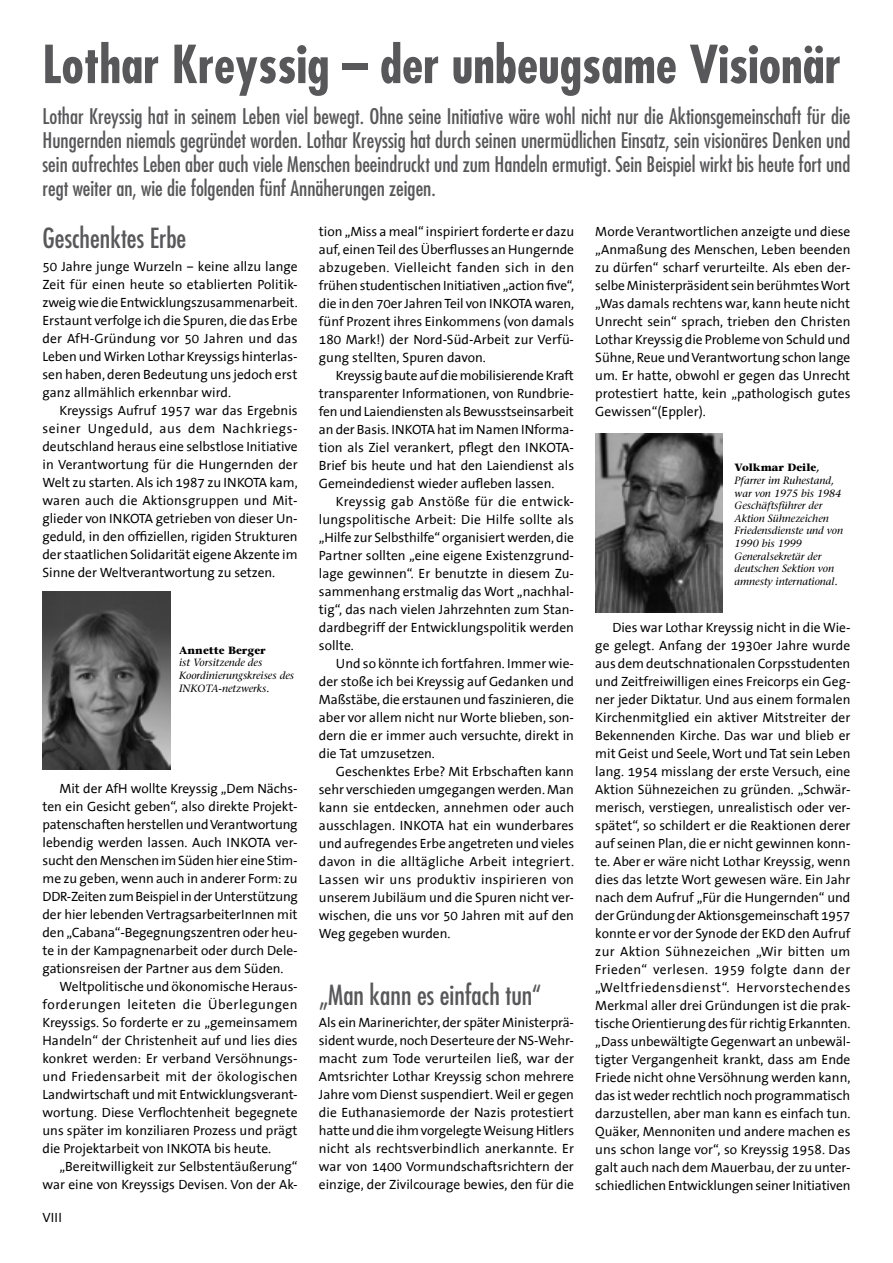
<style>
.page{position:relative;width:893px;height:1263px;background:#fff}
.page>*{position:absolute;margin:0;border:0;box-sizing:border-box;transform-origin:0 0}
.t1{font:700 condensed 51px "Futura";color:#58585a}
.t2{font:condensed 27px "Futura";color:#58585a}
.t3{font:condensed 21px/24px "Futura";color:#58585a;text-align:justify}
.t4{font:13.5px/18px "The Sans Office";color:#000;text-align:justify}
.t5{font:italic 10.5px/12.6px "Stone Serif";color:#000}
.t6{font:700 10.5px "Stone Serif";color:#000}
.s1{font-weight:700;font-style:normal}
.s2{font-weight:600}
</style>
<div class="page">
<img style="left:43px;top:591px;width:127px;height:179px">
<img style="left:595px;top:434px;width:128px;height:178px">
<h1 class="t1" style="left:43px;top:31px;width:800px">Lothar Kreyssig – der unbeugsame Visionär</h1>
<p class="t3" style="left:43px;top:104px;width:809px">Lothar Kreyssig hat in seinem Leben viel bewegt. Ohne seine Initiative wäre wohl nicht nur die Aktionsgemeinschaft für die Hungernden niemals gegründet worden. Lothar Kreyssig hat durch seinen unermüdlichen Einsatz, sein visionäres Denken und sein aufrechtes Leben aber auch viele Menschen beeindruckt und zum Handeln ermutigt. Sein Beispiel wirkt bis heute fort und regt weiter an, wie die folgenden fünf Annäherungen zeigen.</p>
<h2 class="t2" style="left:43px;top:221px;width:145px">Geschenktes Erbe</h2>
<p class="t4" style="left:43px;top:258px;width:257px">50 Jahre junge Wurzeln – keine allzu lange Zeit für einen heute so etablierten Politik&shy;zweig wie die Entwicklungszusammenarbeit.<br>Erstaunt verfolge ich die Spuren, die das Erbe der AfH-Gründung vor 50 Jahren und das Leben und Wirken Lothar Kreyssigs hinterlas&shy;sen haben, deren Bedeutung uns jedoch erst ganz allmählich erkennbar wird.</p>
<p class="t4" style="left:43px;top:402px;width:257px;text-indent:17px">Kreyssigs Aufruf 1957 war das Ergebnis seiner Ungeduld, aus dem Nachkriegs&shy;deutschland heraus eine selbstlose I nitiative in Verantwortung für die Hungernden der Welt zu starten. Als ich 1987 zu INKOTA kam, waren auch die Aktionsgruppen und Mit&shy;glieder von INKOTA getrieben von dieser Un&shy;geduld, in den offiziellen, rigiden Strukturen der staatlichen Solidarität eigene Akzente im Sinne der Weltverantwortung zu setzen.</p>
<p class="t6" style="left:179px;top:643px;width:88px">Annette Berger</p>
<p class="t5" style="left:179px;top:656px;width:116px">ist Vorsitzende des<br>Koordinierungskreises des<br>INKOTA-netzwerks.</p>
<p class="t4" style="left:43px;top:780px;width:257px;text-indent:17px">Mit der AfH wollte Kreyssig „Dem Nächs&shy;ten ein Gesicht geben“, also direkte Projekt&shy;patenschaften herstellen und Verantwortung lebendig werden lassen. Auch INKOTA ver&shy;sucht den Menschen im Süden hier eine Stim&shy;me zu geben, wenn auch in anderer Form: zu DDR-Zeiten zum Beispiel in der Unterstützung der hier lebenden VertragsarbeiterInnen mit den „Cabana“-Begegnungszentren oder heu&shy;te in der Kampagnenarbeit oder durch Dele&shy;gationsreisen der Partner aus dem Süden.</p>
<p class="t4" style="left:43px;top:978px;width:257px;text-indent:17px">Weltpolitische und ökonomische Heraus&shy;forderungen leiteten die Überlegungen Kreyssigs. So forderte er zu „gemeinsamem Handeln“ der Christenheit auf und lies dies konkret werden: Er verband Versöhnungs&shy;und Friedensarbeit mit der ökologischen Landwirtschaft und mit Entwicklungsverant&shy;wortung. Diese Verflochtenheit begegnete uns später im konziliaren Prozess und prägt die Projektarbeit von INKOTA bis heute.</p>
<p class="t4" style="left:43px;top:1158px;width:257px;text-align:right">„Bereitwilligkeit zur Selbstentäußerung“ war eine von Kreyssigs Devisen. Von der Ak-</p>
<p class="t4" style="left:43px;top:1209px;width:21px">VIII</p>
<p class="t4" style="left:319px;top:223px;width:257px">tion „Miss a meal“ inspiriert forderte er dazu auf, einen Teil des Überflusses an Hungernde abzugeben. Vielleicht fanden sich in den frühen studentischen Initiativen „action five“, die in den 70er Jahren Teil von INKOTA waren, fünf Prozent ihres Einkommens (von damals 180 Mark!) der Nord-Süd-Arbeit zur Verfü&shy;gung stellten, Spuren davon.</p>
<p class="t4" style="left:319px;top:367px;width:257px;text-indent:17px">Kreyssig baute auf die mobilisierende Kraft transparenter I nformationen, von Rundbrie&shy;fen und Laiendiensten als Bewusstseinsarbeit an der Basis. INKOTA hat im Namen INforma&shy;tion als Ziel verankert, pflegt den INKOTA-Brief bis heute und hat den Laiendienst als Gemeindedienst wieder aufleben lassen.</p>
<p class="t4" style="left:319px;top:493px;width:257px;text-indent:17px">Kreyssig gab Anstöße für die entwick&shy;lungspolitische Arbeit: Die Hilfe sollte als „Hilfe zur Selbsthilfe“ organisiert werden, die Partner sollten „eine eigene Existenzgrund&shy;lage gewinnen“. Er benutzte in diesem Zu&shy;sammenhang erstmalig das Wort „nachhal&shy;tig“, das nach vielen Jahrzehnten zum Stan&shy;dardbegriff der Entwicklungspolitik werden sollte.</p>
<p class="t4" style="left:319px;top:655px;width:257px;text-indent:17px">Und so könnte ich fortfahren. I mmer wie&shy;der stoße ich bei Kreyssig auf Gedanken und Maßstäbe, die erstaunen und faszinieren, die aber vor allem nicht nur Worte blieben, son&shy;dern die er immer auch versuchte, direkt in die Tat umzusetzen.</p>
<p class="t4" style="left:319px;top:763px;width:257px;text-indent:17px">Geschenktes Erbe? Mit Erbschaften kann sehr verschieden umgegangen werden. Man kann sie entdecken, annehmen oder auch ausschlagen. INKOTA hat ein wunderbares und aufregendes Erbe angetreten und vieles davon in die alltägliche Arbeit integriert.<br>Lassen wir uns produktiv inspirieren von unserem Jubiläum und die Spuren nicht ver&shy;wischen, die uns vor 50 Jahren mit auf den Weg gegeben wurden.</p>
<h2 class="t2" style="left:319px;top:978px;width:224px">„Man kann es einfach tun“</h2>
<p class="t4" style="left:319px;top:1014px;width:257px">Als ein Marinerichter, der später Ministerprä&shy;sident wurde, noch Deserteure der NS-Wehr&shy;macht zum Tode verurteilen ließ, war der Amtsrichter Lothar Kreyssig schon mehrere Jahre vom Dienst suspendiert. Weil er gegen die Euthanasiemorde der Nazis protestiert hatte und die ihm vorgelegte Weisung Hitlers nicht als rechtsverbindlich anerkannte. Er war von 1400 Vormundschaftsrichtern der einzige, der Zivilcourage bewies, den für die</p>
<p class="t4" style="left:595px;top:223px;width:257px">Morde Verantwortlichen anzeigte und diese „Anmaßung des Menschen, Leben beenden zu dürfen“ scharf verurteilte. Als eben der&shy;selbe Ministerpräsident sein berühmtes Wort „Was damals rechtens war, kann heute nicht Unrecht sein“ sprach, trieben den Christen Lothar Kreyssig die Probleme von Schuld und Sühne, Reue und Verantwortung schon lange um. Er hatte, obwohl er gegen das Unrecht protestiert hatte, kein „pathologisch gutes Gewissen“(Eppler).</p>
<p class="t5" style="left:735px;top:461px;width:110px"><span class="s1">Volkmar Deile</span><span class="s2">,<br></span>Pfarrer im Ruhestand, war von 1975 bis 1984<br>Geschäftsführer der<br>Aktion Sühnezeichen<br>Friedensdienste und von<br>1990 bis 1999<br>Generalsekretär der deutschen Sektion von amnesty international.</p>
<p class="t4" style="left:595px;top:619px;width:257px;text-indent:17px">Dies war Lothar Kreyssig nicht in die Wie&shy;ge gelegt. Anfang der 1930er Jahre wurde aus dem deutschnationalen Corpsstudenten und Zeitfreiwilligen eines Freicorps ein Geg&shy;ner jeder Diktatur. Und aus einem formalen Kirchenmitglied ein aktiver Mitstreiter der Bekennenden Kirche. Das war und blieb er mit Geist und Seele, Wort und Tat sein Leben lang. 1954 misslang der erste Versuch, eine Aktion Sühnezeichen zu gründen. „Schwär&shy;merisch, verstiegen, unrealistisch oder ver&shy;spätet“, so schildert er die Reaktionen derer auf seinen Plan, die er nicht gewinnen konn&shy;te. Aber er wäre nicht Lothar Kreyssig, wenn dies das letzte Wort gewesen wäre. Ein Jahr nach dem Aufruf „Für die Hungernden“ und der Gründung der Aktionsgemeinschaft 1957 konnte er vor der Synode der EKD den Aufruf zur Aktion Sühnezeichen „Wir bitten um Frieden“ verlesen. 1959 folgte dann der „Weltfriedensdienst“. Hervorstechendes Merkmal aller drei Gründungen ist die prak&shy;tische Orientierung des für richtig Erkannten. „Dass unbewältigte Gegenwart an unbewäl&shy;tigter Vergangenheit krankt, dass am Ende Friede nicht ohne Versöhnung werden kann, das ist weder rechtlich noch programmatisch darzustellen, aber man kann es einfach tun.<br>Quäker, Mennoniten und andere machen es uns schon lange vor“, so Kreyssig 1958. Das galt auch nach dem Mauerbau, der zu unter&shy;schiedlichen Entwicklungen seiner I nitiativen</p>
</div>
